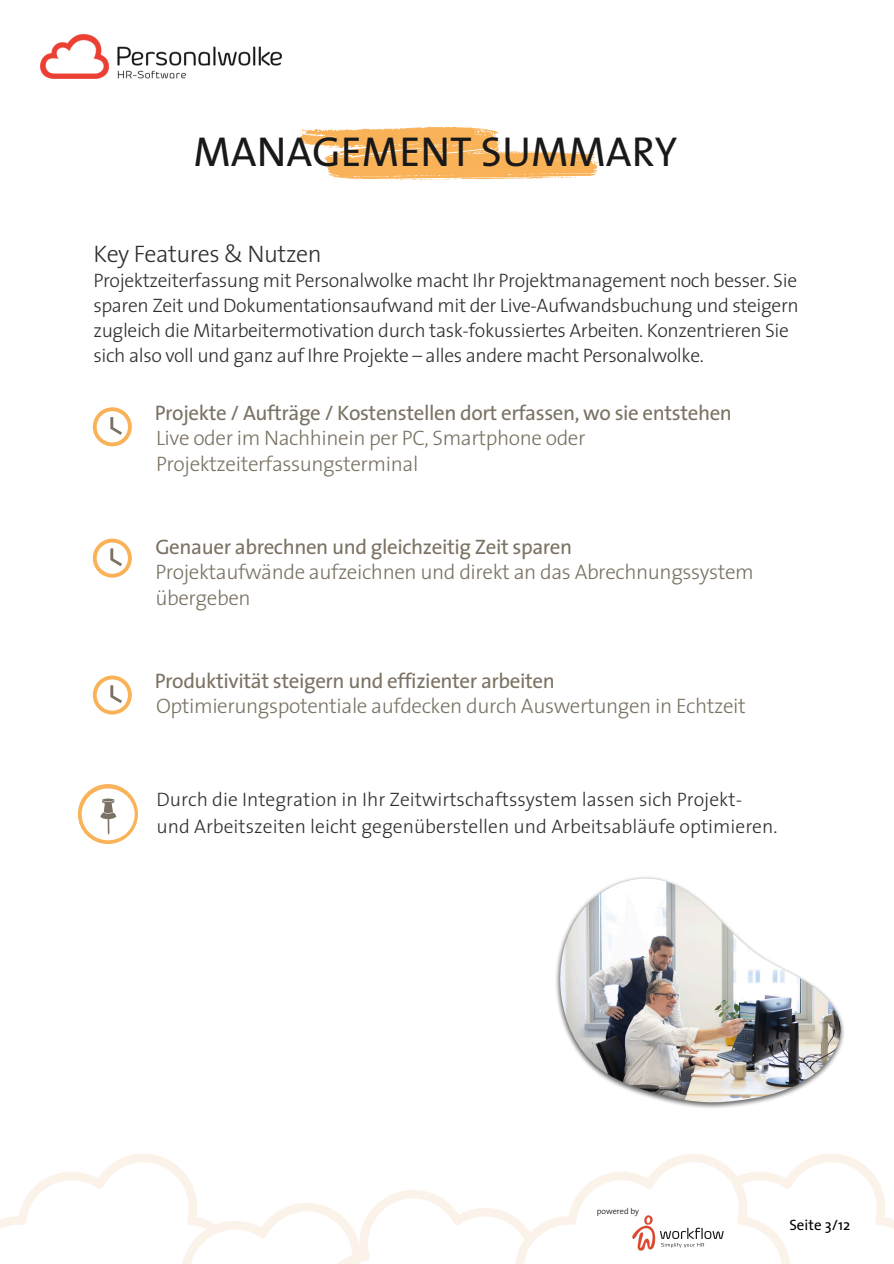
<style>
.page{position:relative;width:894px;height:1264px;background:#fff}
.page>*{position:absolute;margin:0;border:0;box-sizing:border-box;transform-origin:0 0}
.t1{font:42px "The Sans";color:#191919}
.t2{font:300 24px "The Sans";letter-spacing:-.02em;color:#2f2f2f}
.t3{font:300 21px/25.8px "The Sans";letter-spacing:-.02em;color:#7b7263}
.t4{font:21px "The Sans";letter-spacing:-.02em;color:#7b7263}
.t5{font:300 19.5px/24.8px "The Sans";letter-spacing:-.02em;color:#2f2f2f}
.t6{font:300 19.5px/27px "The Sans";color:#2f2f2f}
.t7{font:15px "The Sans";color:#000}
.t8{font:300 8.4px "The Sans";color:#000}
</style>
<div class="page">
<img style="left:40px;top:35px;width:241px;height:44px">
<svg style="left:295px;top:127px;width:303px;height:53px"></svg>
<svg style="left:0;top:1154px;width:893px;height:109px"></svg>
<img style="left:628px;top:1211px;width:99px;height:43px">
<img style="left:556px;top:877px;width:288px;height:231px">
<img style="left:559px;top:878px;width:281px;height:224px">
<div style="left:741px;top:860px;width:125px;height:103px;background:#fff;border-radius:50%"></div>
<svg style="left:93px;top:407px;width:39px;height:39px"></svg>
<svg style="left:93px;top:538px;width:39px;height:39px"></svg>
<svg style="left:93px;top:675px;width:39px;height:39px"></svg>
<svg style="left:78px;top:784px;width:60px;height:59px"></svg>
<h2 class="t1" style="left:193px;top:117px;width:485px">MANAGEMENT SUMMARY</h2>
<p class="t2" style="left:93px;top:233px;width:230px">Key Features &amp; Nutzen</p>
<p class="t5" style="left:93px;top:268px;width:706px">Projektzeiterfassung mit Personalwolke macht Ihr Projektmanagement noch besser. Sie sparen Zeit und Dokumentationsaufwand mit der Live-Aufwandsbuchung und steigern zugleich die Mitarbeitermotivation durch task-fokussiertes Arbeiten. Konzentrieren Sie sich also voll und ganz auf Ihre Projekte – alles andere macht Personalwolke.</p>
<h2 class="t4" style="left:155px;top:395px;width:578px">Projekte / Aufträge / Kostenstellen dort erfassen, wo sie entstehen</h2>
<h2 class="t3" style="left:156px;top:424px;width:431px">Live oder im Nachhinein per PC, Smartphone oder<br>Projektzeiterfassungsterminal</h2>
<h2 class="t4" style="left:155px;top:529px;width:418px">Genauer abrechnen und gleichzeitig Zeit sparen</h2>
<h2 class="t3" style="left:155px;top:558px;width:600px">Projektaufwände aufzeichnen und direkt an das Abrechnungssystem übergeben</h2>
<h2 class="t4" style="left:155px;top:663px;width:401px">Produktivität steigern und effizienter arbeiten</h2>
<p class="t3" style="left:156px;top:692px;width:591px">Optimierungspotentiale aufdecken durch Auswertungen in Echtzeit</p>
<h2 class="t6" style="left:156px;top:785px;width:622px">Durch die Integration in Ihr Zeitwirtschaftssystem lassen sich Projekt&shy;und Arbeitszeiten leicht gegenüberstellen und Arbeitsabläufe optimieren.</h2>
<p class="t8" style="left:596px;top:1204px;width:44px">powered by</p>
<p class="t7" style="left:789px;top:1212px;width:62px">Seite 3/12</p>
</div>
